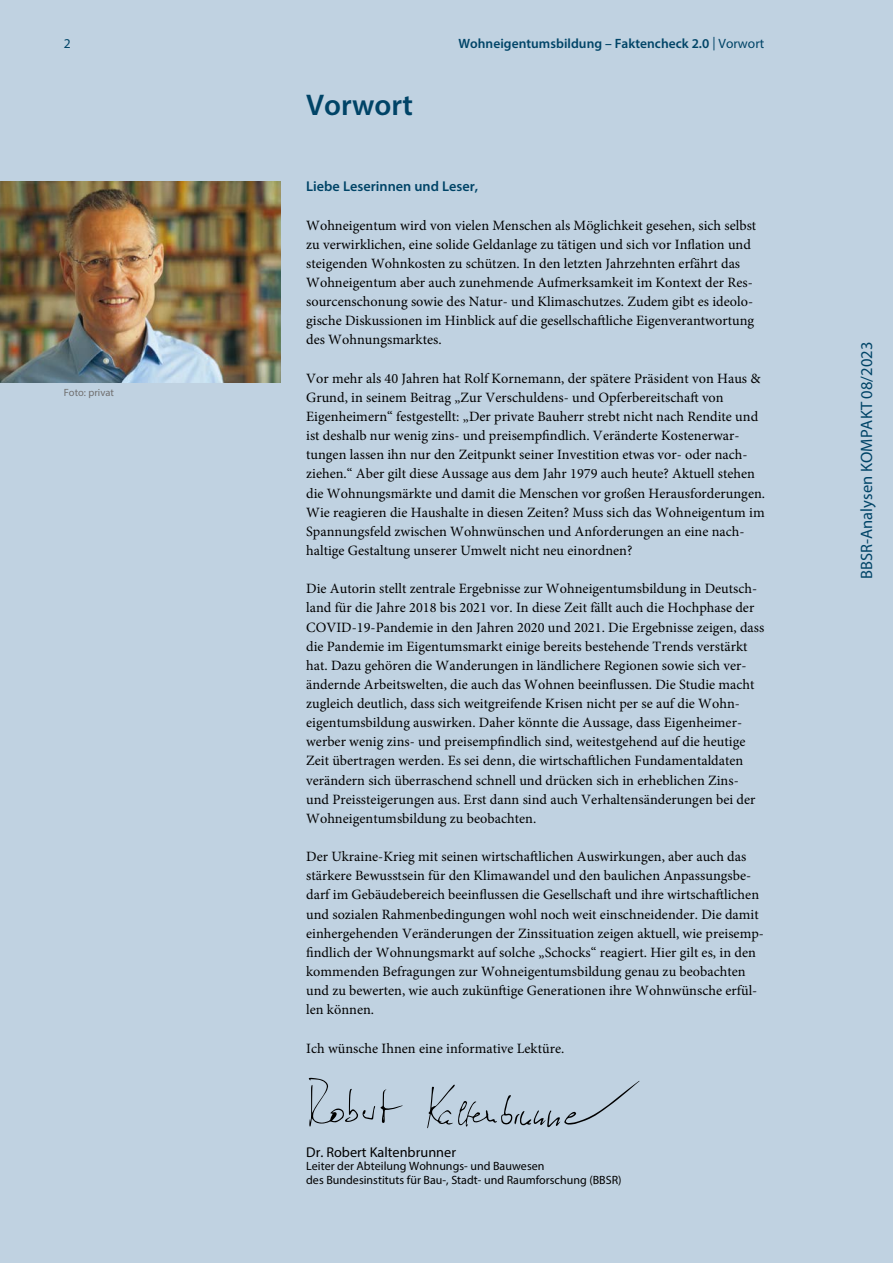
<style>
.page{position:relative;width:893px;height:1263px;background:#c0d2e1}
.page>*{position:absolute;margin:0;border:0;box-sizing:border-box;transform-origin:0 0}
.rubrikentitel_H1{font:600 30px "Myriad Pro";letter-spacing:.005em;color:#004467}
.t1{font:16.5px "Myriad Pro";letter-spacing:.005em;color:#004467}
.fliesstext_P{font:14.25px/19.2px "Minion Pro";color:#000}
.liebe_leser_P{font:600 14.25px "Myriad Pro";color:#004467}
.bbsr_kompakt_flies{font:14.25px "Myriad Pro";color:#000}
.t2{font:600 13.5px "Myriad Pro";letter-spacing:.005em;color:#004467}
.t3{font:13.5px "Myriad Pro";color:#004467}
.bbsr_kompakt_flies-2{font:12px/13.5px "Myriad Pro";color:#000}
.t4{font:10.5px "Myriad Pro";color:#706f6f}
.s1{font-weight:400}
</style>
<div class="page">
<img style="left:0;top:181px;width:281px;height:202px">
<svg style="left:309px;top:1078px;width:94px;height:48px"></svg>
<svg style="left:427px;top:1081px;width:212px;height:47px"></svg>
<p class="t3" style="left:64px;top:36px;width:8px">2</p>
<p class="t2" style="left:458px;top:35px;width:307px">Wohneigentumsbildung – Faktencheck 2.0 <span class="s1">| Vorwort</span></p>
<p class="t4" style="left:64px;top:386px;width:52px">Foto: privat</p>
<h1 class="rubrikentitel_H1" style="left:306px;top:86px;width:108px">Vorwort</h1>
<p class="liebe_leser_P" style="left:306px;top:177px;width:174px">Liebe Leserinnen und Leser,</p>
<p class="fliesstext_P" style="left:306px;top:216px;width:452px">Wohneigentum wird von vielen Menschen als Möglichkeit gesehen, sich selbst zu verwirklichen, eine solide Geldanlage zu tätigen und sich vor Inflation und steigenden Wohnkosten zu schützen. In den letzten Jahrzehnten erfährt das Wohneigentum aber auch zunehmende Aufmerksamkeit im Kontext der Res&shy;sourcenschonung sowie des Natur- und Klimaschutzes. Zudem gibt es ideolo&shy;gische Diskussionen im Hinblick auf die gesellschaftliche Eigenverantwortung des Wohnungsmarktes.</p>
<p class="fliesstext_P" style="left:306px;top:369px;width:460px">Vor mehr als 40 Jahren hat Rolf Kornemann, der spätere Präsident von Haus &amp; Grund, in seinem Beitrag „Zur Verschuldens- und Opferbereitschaft von Eigenheimern“ festgestellt: „Der private Bauherr strebt nicht nach Rendite und ist deshalb nur wenig zins- und preisempfindlich. Veränderte Kostenerwar&shy;tungen lassen ihn nur den Zeitpunkt seiner Investition etwas vor- oder nach&shy;ziehen.“ Aber gilt diese Aussage aus dem Jahr 1979 auch heute? Aktuell stehen die Wohnungsmärkte und damit die Menschen vor großen Herausforderungen.<br>Wie reagieren die Haushalte in diesen Zeiten? Muss sich das Wohneigentum im Spannungsfeld zwischen Wohnwünschen und Anforderungen an eine nach&shy;haltige Gestaltung unserer Umwelt nicht neu einordnen?</p>
<p class="fliesstext_P" style="left:306px;top:579px;width:460px">Die Autorin stellt zentrale Ergebnisse zur Wohneigentumsbildung in Deutsch&shy;land für die Jahre 2018 bis 2021 vor. In diese Zeit fällt auch die Hochphase der COVID-19-Pandemie in den Jahren 2020 und 2021. Die Ergebnisse zeigen, dass die Pandemie im Eigentumsmarkt einige bereits bestehende Trends verstärkt hat. Dazu gehören die Wanderungen in ländlichere Regionen sowie sich ver&shy;ändernde Arbeitswelten, die auch das Wohnen beeinflussen. Die Studie macht zugleich deutlich, dass sich weitgreifende Krisen nicht per se auf die Wohn&shy;eigentumsbildung auswirken. Daher könnte die Aussage, dass Eigenheimer&shy;werber wenig zins- und preisempfindlich sind, weitestgehend auf die heutige Zeit übertragen werden. Es sei denn, die wirtschaftlichen Fundamentaldaten verändern sich überraschend schnell und drücken sich in erheblichen Zins&shy;und Preissteigerungen aus. Erst dann sind auch Verhaltensänderungen bei der Wohneigentumsbildung zu beobachten.</p>
<p class="fliesstext_P" style="left:306px;top:847px;width:459px">Der Ukraine-Krieg mit seinen wirtschaftlichen Auswirkungen, aber auch das stärkere Bewusstsein für den Klimawandel und den baulichen Anpassungsbe&shy;darf im Gebäudebereich beeinflussen die Gesellschaft und ihre wirtschaftlichen und sozialen Rahmenbedingungen wohl noch weit einschneidender. Die damit einhergehenden Veränderungen der Zinssituation zeigen aktuell, wie preisemp&shy;findlich der Wohnungsmarkt auf solche „Schocks“ reagiert. Hier gilt es, in den kommenden Befragungen zur Wohneigentumsbildung genau zu beobachten und zu bewerten, wie auch zukünftige Generationen ihre Wohnwünsche erfül&shy;len können.</p>
<p class="fliesstext_P" style="left:306px;top:1038px;width:260px">Ich wünsche Ihnen eine informative Lektüre.</p>
<p class="bbsr_kompakt_flies" style="left:306px;top:1143px;width:151px">Dr. Robert Kaltenbrunner</p>
<p class="bbsr_kompakt_flies-2" style="left:306px;top:1159px;width:317px">Leiter der Abteilung Wohnungs- und Bauwesen<br>des Bundesinstituts für Bau-, Stadt- und Raumforschung (BBSR)</p>
<p class="t1" style="left:856px;top:579px;width:239px;rotate:-90deg">BBSR-Analysen KOMPAKT 08/2023</p>
</div>
